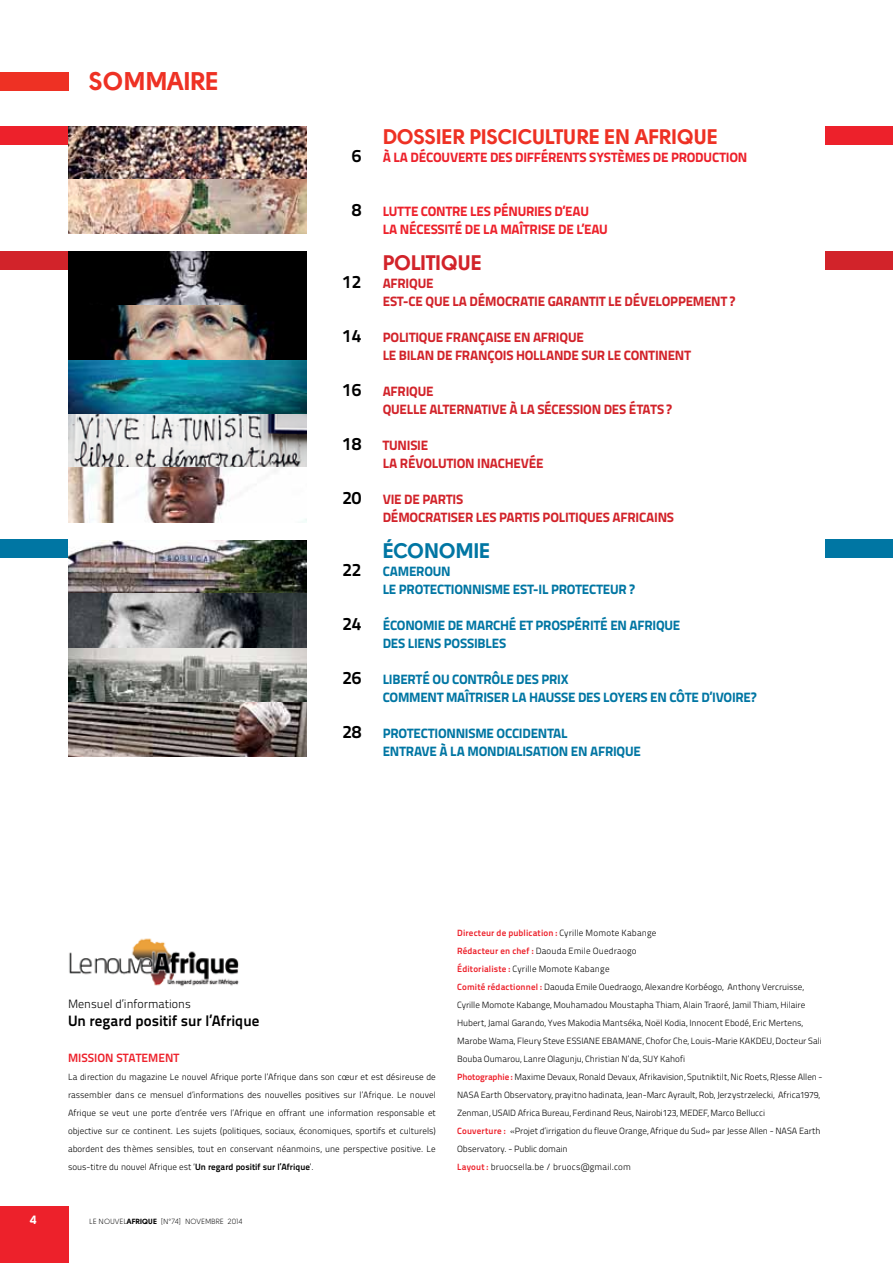
<style>
.page{position:relative;width:893px;height:1263px;background:#fff}
.page>*{position:absolute;margin:0;border:0;box-sizing:border-box;transform-origin:0 0}
.t1{font:900 25.5px "Solomon";color:#ee3124}
.t2{font:900 21px "Solomon";letter-spacing:-.02em;color:#ee3124}
.t3{font:900 21px "Solomon";color:#d2232a}
.t4{font:900 21px "Solomon";color:#0076a3}
.t5{font:18px "Titillium Text 22 L 800 wt";color:#000}
.t6{font:15px "Titillium Text 22 L 800 wt";color:#000}
.t7{font:13.5px/18px "Titillium Text 22 L 999 wt";letter-spacing:-.015em;color:#d2232a}
.t8{font:13.5px/18px "Titillium Text 22 L 999 wt";letter-spacing:-.015em;color:#0076a3}
.t9{font:13.5px/18px "Titillium Text 22 L 999 wt";letter-spacing:-.015em;color:#ed212b}
.t10{font:12px "Titillium Text 22 L 250 wt";color:#000}
.t11{font:12px "Titillium Text 22 L 800 wt";color:#ed212b}
.t12{font:900 12px "Solomon";color:#fff}
.t13{font:9px/18px "Titillium Text 22 L 250 wt";color:#000}
.t14{font:9px "Titillium Text 22 L 800 wt";letter-spacing:.02em;color:#ed212b}
.t15{font:7.5px "Solomon";color:#000}
.s1{font-family:"Titillium Text 22 L 800 wt"}
.s2{font-weight:900}
.s3{font-family:"Titillium Text 22 L 250 wt";color:#000}
.s4{font-family:"Titillium Text 22 L 800 wt";color:#ed212b}
</style>
<div class="page">
<div style="left:0;top:126px;width:893px;height:18px;background:#ed212b"></div>
<div style="left:0;top:540px;width:893px;height:18px;background:#0076a3"></div>
<div style="left:0;top:252px;width:893px;height:18px;background:#d2232a"></div>
<div style="left:68px;top:108px;width:757px;height:648px;background:#fff"></div>
<div style="left:0;top:72px;width:68px;height:18px;background:#ee3124"></div>
<img style="left:69px;top:938px;width:170px;height:49px">
<img style="left:68px;top:126px;width:239px;height:108px">
<img style="left:68px;top:252px;width:239px;height:270px">
<img style="left:68px;top:540px;width:239px;height:216px">
<div style="left:0;top:1206px;width:68px;height:57px;background:#ed212b"></div>
<h1 class="t1" style="left:89px;top:66px;width:128px">SOMMAIRE</h1>
<h3 class="t5" style="left:352px;top:142px;width:11px">6</h3>
<h3 class="t5" style="left:352px;top:196px;width:11px">8</h3>
<h3 class="t5" style="left:342px;top:268px;width:21px">12</h3>
<h3 class="t5" style="left:342px;top:322px;width:21px">14</h3>
<h3 class="t5" style="left:342px;top:376px;width:21px">16</h3>
<h3 class="t5" style="left:342px;top:430px;width:21px">18</h3>
<h3 class="t5" style="left:342px;top:484px;width:21px">20</h3>
<h3 class="t5" style="left:342px;top:556px;width:21px">22</h3>
<h3 class="t5" style="left:342px;top:610px;width:21px">24</h3>
<h3 class="t5" style="left:342px;top:664px;width:21px">26</h3>
<h3 class="t5" style="left:342px;top:718px;width:21px">28</h3>
<h2 class="t2" style="left:383px;top:124px;width:337px">DOSSIER PISCICULTURE EN AFRIQUE</h2>
<h3 class="t9" style="left:383px;top:147px;width:366px">À LA DÉCOUVERTE DES DIFFÉRENTS SYSTÈMES DE PRODUCTION</h3>
<h3 class="t9" style="left:383px;top:201px;width:227px">LUTTE CONTRE LES PÉNURIES D’EAU<br>LA NÉCESSITÉ DE LA MAÎTRISE DE L’EAU</h3>
<h2 class="t3" style="left:383px;top:250px;width:22px">POLITI</h2>
<h2 class="t3" style="left:441px;top:250px;width:42px">QUE</h2>
<h3 class="t7" style="left:383px;top:273px;width:354px">AFRIQUE<br>EST-CE QUE LA DÉMOCRATIE GARANTIT LE DÉVELOPPEMENT ?</h3>
<h3 class="t7" style="left:383px;top:327px;width:310px">POLITIQUE FRANÇAISE EN AFRIQUE<br>LE BILAN DE FRANÇOIS HOLLANDE SUR LE CONTINENT</h3>
<h3 class="t7" style="left:383px;top:381px;width:291px">AFRIQUE<br>QUELLE ALTERNATIVE À LA SÉCESSION DES ÉTATS ?</h3>
<h3 class="t7" style="left:383px;top:435px;width:162px">TUNISIE<br>LA RÉVOLUTION INACHEVÉE</h3>
<h3 class="t7" style="left:383px;top:489px;width:293px">VIE DE PARTIS<br>DÉMOCRATISER LES PARTIS POLITIQUES AFRICAINS</h3>
<h2 class="t4" style="left:383px;top:538px;width:71px">ÉCONOMI</h2>
<h2 class="t4" style="left:479px;top:538px;width:12px">E</h2>
<h3 class="t8" style="left:383px;top:561px;width:253px">CAMEROUN<br>LE PROTECTIONNISME EST-IL PROTECTEUR ?</h3>
<h3 class="t8" style="left:383px;top:615px;width:299px">ÉCONOMIE DE MARCHÉ ET PROSPÉRITÉ EN AFRIQUE<br>DES LIENS POSSIBLES</h3>
<h3 class="t8" style="left:383px;top:669px;width:375px">LIBERTÉ OU CONTRÔLE DES PRIX<br>COMMENT MAÎTRISER LA HAUSSE DES LOYERS EN CÔTE D’IVOIRE?</h3>
<h3 class="t8" style="left:383px;top:723px;width:260px">PROTECTIONNISME OCCIDENTAL<br>ENTRAVE À LA MONDIALISATION EN AFRIQUE</h3>
<h3 class="t10" style="left:68px;top:995px;width:124px">Mensuel d’informations</h3>
<h3 class="t6" style="left:68px;top:1009px;width:193px">Un regard positif sur l’Afrique</h3>
<h3 class="t11" style="left:68px;top:1049px;width:113px">MISSION STATEMENT</h3>
<p class="t13" style="left:68px;top:1067px;width:369px;text-align:justify">La direction du magazine Le nouvel Afrique porte l’Afrique dans son cœur et est désireuse de rassembler dans ce mensuel d’informations des nouvelles positives sur l’Afrique. Le nouvel Afrique se veut une porte d’entrée vers l’Afrique en offrant une information responsable et objective sur ce continent. Les sujets (politiques, sociaux, économiques, sportifs et culturels) abordent des thèmes sensibles, tout en conservant néanmoins, une perspective positive. Le sous-titre du nouvel Afrique est ‘<span class="s1">Un regard positif sur l’Afrique</span>’.</p>
<h3 class="t12" style="left:30px;top:1213px;width:9px">4</h3>
<p class="t15" style="left:89px;top:1217px;width:155px">LE NOUVEL<span class="s2">AFRIQUE</span> [N °74] NOVEMBRE 2014</p>
<p class="t14" style="left:457px;top:926px;width:201px">Directeur de publication : <span class="s3">Cyrille Momote Kabange</span></p>
<p class="t13" style="left:457px;top:941px;width:367px"><span class="s4">Rédacteur en chef :</span> Daouda Emile Ouedraogo<br><span class="s4">éditorialiste :</span> Cyrille Momote Kabange<br><span class="s4">Comité rédactionnel :</span> Daouda Emile Ouedraogo, Alexandre Korbéogo, Anthony Vercruisse, Cyrille Momote Kabange, Mouhamadou Moustapha Thiam, Alain Traoré, Jamil Thiam, Hilaire Hubert, Jamal Garando, Yves Makodia Mantséka, Noël Kodia, Innocent Ebodé, Eric Mertens, Marobe Wama, Fleury Steve ESSIANE EBAMANE, Chofor Che, Louis-Marie KAKDEU, Docteur Sali Bouba Oumarou, Lanre Olagunju, Christian N’da, SUY Kahofi<br><span class="s4">Photographie :</span> Maxime Devaux, Ronald Devaux, Afrikavision, Sputniktilt, Nic Roets, RJesse Allen - NASA Earth Observatory, prayitno hadinata, Jean-Marc Ayrault, Rob, Jerzystrzelecki, Africa1979, Zenman, USAID Africa Bureau, Ferdinand Reus, Nairobi123, MEDEF, Marco Bellucci<br><span class="s4">Couverture :</span> «Projet d’irrigation du fleuve Orange, Afrique du Sud» par Jesse Allen - NASA Earth Observatory. - Public domain<br><span class="s4">Layout :</span> bruocsella.be / bruocs@gmail.com</p>
</div>
